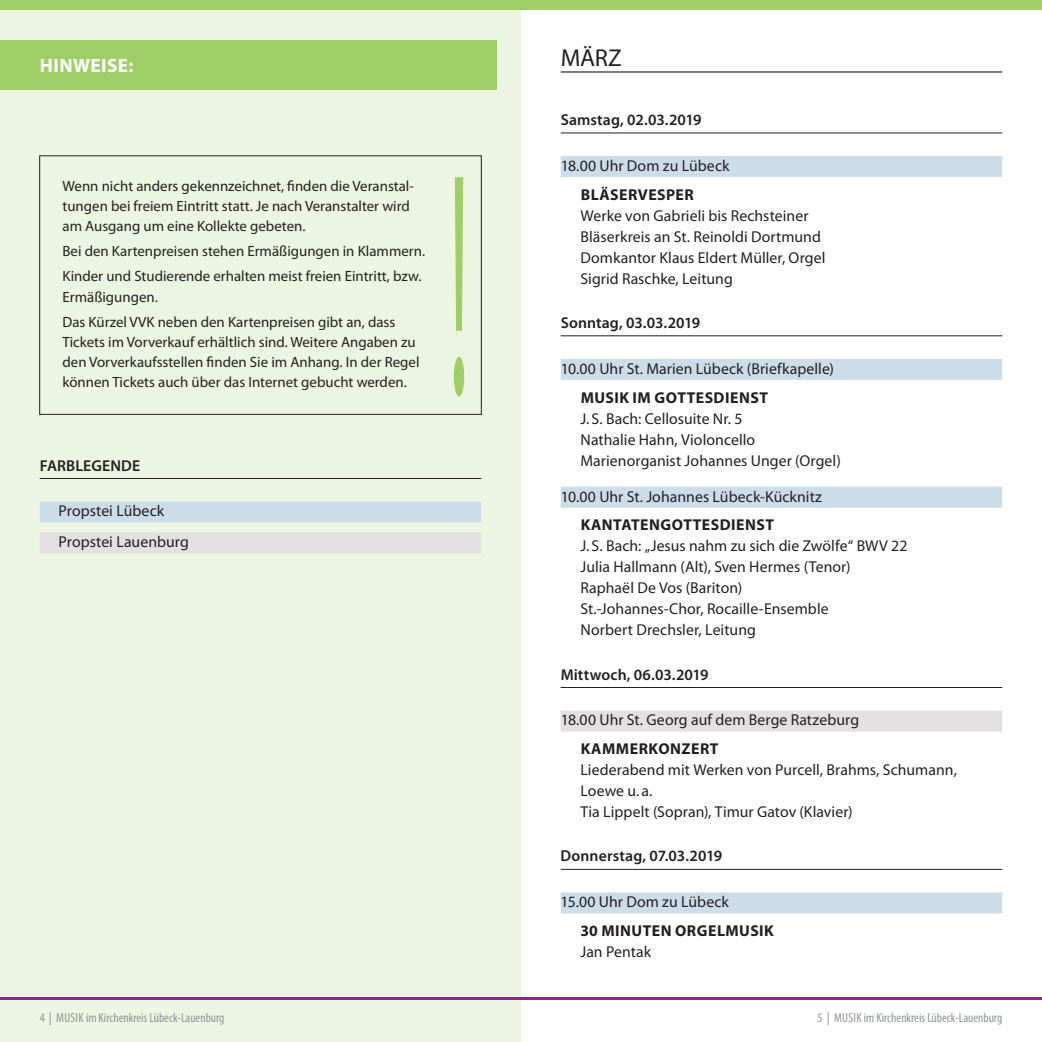
<style>
.page{position:relative;width:1042px;height:1042px;background:#fff}
.page>*{position:absolute;margin:0;border:0;box-sizing:border-box;transform-origin:0 0}
.t1{font:320.07px "Myriad Pro";color:#9fce66;scale:.27 1}
.t2{font:24.5px "Myriad Pro";color:#231f20}
.t3{font:700 19.25px "Myriad Pro";letter-spacing:.02em;color:#fff}
.t4{font:15.75px/21px "Myriad Pro";letter-spacing:.005em;color:#231f20}
.t5{font:600 15.75px "Myriad Pro";letter-spacing:.005em;color:#231f20}
.t6{font:700 15.75px "Myriad Pro";letter-spacing:.03em;color:#231f20}
.t7{font:14.88px/20.1px "Myriad Pro";color:#231f20}
.t8{font:condensed 13.12px "Myriad Pro";color:#939598}
.s1{font-stretch:normal}
</style>
<div class="page">
<div style="left:0;top:0;width:521px;height:1042px;background:#ecf5e1"></div>
<div style="left:0;top:0;width:1042px;height:10px;background:#9fce66"></div>
<hr style="left:0;top:997px;width:1042px;height:3px;background:#90268f">
<div style="left:0;top:40px;width:496px;height:50px;background:#9fce66"></div>
<div style="left:39px;top:155px;width:443px;height:260px;border:1px solid #231f20"></div>
<hr style="left:561px;top:71px;width:441px;height:2px;background:#6c6d70">
<hr style="left:561px;top:132px;width:441px;height:1px;background:#231f20">
<div style="left:561px;top:156px;width:441px;height:21px;background:#ccdde9"></div>
<hr style="left:561px;top:335px;width:441px;height:1px;background:#231f20">
<div style="left:561px;top:359px;width:441px;height:21px;background:#ccdde9"></div>
<div style="left:561px;top:487px;width:441px;height:21px;background:#ccdde9"></div>
<hr style="left:561px;top:687px;width:441px;height:1px;background:#231f20">
<div style="left:561px;top:710px;width:441px;height:21px;background:#e4dfe0"></div>
<hr style="left:561px;top:869px;width:441px;height:1px;background:#231f20">
<div style="left:561px;top:892px;width:441px;height:21px;background:#ccdde9"></div>
<hr style="left:40px;top:478px;width:441px;height:1px;background:#231f20">
<div style="left:40px;top:501px;width:441px;height:21px;background:#ccdde9"></div>
<div style="left:40px;top:532px;width:441px;height:21px;background:#e4dfe0"></div>
<p class="t3" style="left:40px;top:52px;width:95px">HINWEISE:</p>
<p class="t7" style="left:63px;top:176px;width:353px">Wenn nicht anders gekennzeichnet, finden die Veranstal&shy;tungen bei freiem Eintritt statt. Je nach Veranstalter wird am Ausgang um eine Kollekte gebeten.</p>
<p class="t7" style="left:63px;top:239px;width:364px;line-height:25px">Bei den Kartenpreisen stehen Ermäßigungen in Klammern.<br>Kinder und Studierende erhalten meist freien Eintritt, bzw.</p>
<p class="t7" style="left:63px;top:284px;width:334px;line-height:25px">Ermäßigungen.<br>Das Kürzel VVK neben den Kartenpreisen gibt an, dass</p>
<p class="t7" style="left:63px;top:331px;width:358px">Tickets im Vorverkauf erhältlich sind. Weitere Angaben zu den Vorverkaufsstellen finden Sie im Anhang. In der Regel können Tickets auch über das Internet gebucht werden.</p>
<p class="t5" style="left:40px;top:455px;width:102px">FARBLEGENDE</p>
<p class="t4" style="left:59px;top:495px;width:132px;line-height:31px">Propstei Lübeck<br>Propstei Lauenburg</p>
<h1 class="t1" style="left:449px;top:88px;width:75px">!</h1>
<h2 class="t2" style="left:561px;top:43px;width:63px">MÄRZ</h2>
<p class="t5" style="left:561px;top:110px;width:142px">Samstag, 02.03.2019</p>
<p class="t4" style="left:561px;top:155px;width:170px">18.00 Uhr Dom zu Lübeck</p>
<p class="t6" style="left:581px;top:184px;width:115px">BLÄSERVESPER</p>
<p class="t4" style="left:580px;top:205px;width:246px">Werke von Gabrieli bis Rechsteiner Bläserkreis an St. Reinoldi Dortmund Domkantor Klaus Eldert Müller, Orgel Sigrid Raschke, Leitung</p>
<p class="t5" style="left:561px;top:313px;width:141px">Sonntag, 03.03.2019</p>
<p class="t4" style="left:561px;top:358px;width:275px">10.00 Uhr St. Marien Lübeck (Briefkapelle)</p>
<p class="t6" style="left:581px;top:387px;width:189px">MUSIK IM GOTTESDIENST</p>
<p class="t4" style="left:580px;top:408px;width:262px">J. S. Bach: Cellosuite Nr. 5<br>Nathalie Hahn, Violoncello<br>Marienorganist Johannes Unger (Orgel)</p>
<p class="t4" style="left:561px;top:485px;width:263px">10.00 Uhr St. Johannes Lübeck-Kücknitz</p>
<p class="t6" style="left:581px;top:515px;width:195px">KANTATENGOTTESDIENST</p>
<p class="t4" style="left:580px;top:535px;width:328px">J. S. Bach: „Jesus nahm zu sich die Zwölfe“ BWV 22<br>Julia Hallmann (Alt), Sven Hermes (Tenor)<br>Raphaël De Vos (Bariton)<br>St.-Johannes-Chor, Rocaille-Ensemble<br>Norbert Drechsler, Leitung</p>
<p class="t5" style="left:561px;top:664px;width:149px">Mittwoch, 06.03.2019</p>
<p class="t4" style="left:561px;top:709px;width:300px">18.00 Uhr St. Georg auf dem Berge Ratzeburg</p>
<p class="t6" style="left:581px;top:739px;width:139px">KAMMERKONZERT</p>
<p class="t4" style="left:580px;top:759px;width:378px">Liederabend mit Werken von Purcell, Brahms, Schumann,<br>Loewe u. a.<br>Tia Lippelt (Sopran), Timur Gatov (Klavier)</p>
<p class="t5" style="left:561px;top:846px;width:163px">Donnerstag, 07.03.2019</p>
<p class="t4" style="left:561px;top:891px;width:170px">15.00 Uhr Dom zu Lübeck</p>
<p class="t6" style="left:580px;top:920px;width:195px">30 MINUTEN ORGELMUSIK</p>
<p class="t4" style="left:580px;top:941px;width:72px">Jan Pentak</p>
<p class="t8" style="left:40px;top:1010px;width:186px">4 <span class="s1">|</span> MUSIK im Kirchenkreis Lübeck-Lauenburg</p>
<p class="t8" style="left:817px;top:1010px;width:186px">5 <span class="s1">|</span> MUSIK im Kirchenkreis Lübeck-Lauenburg</p>
</div>
